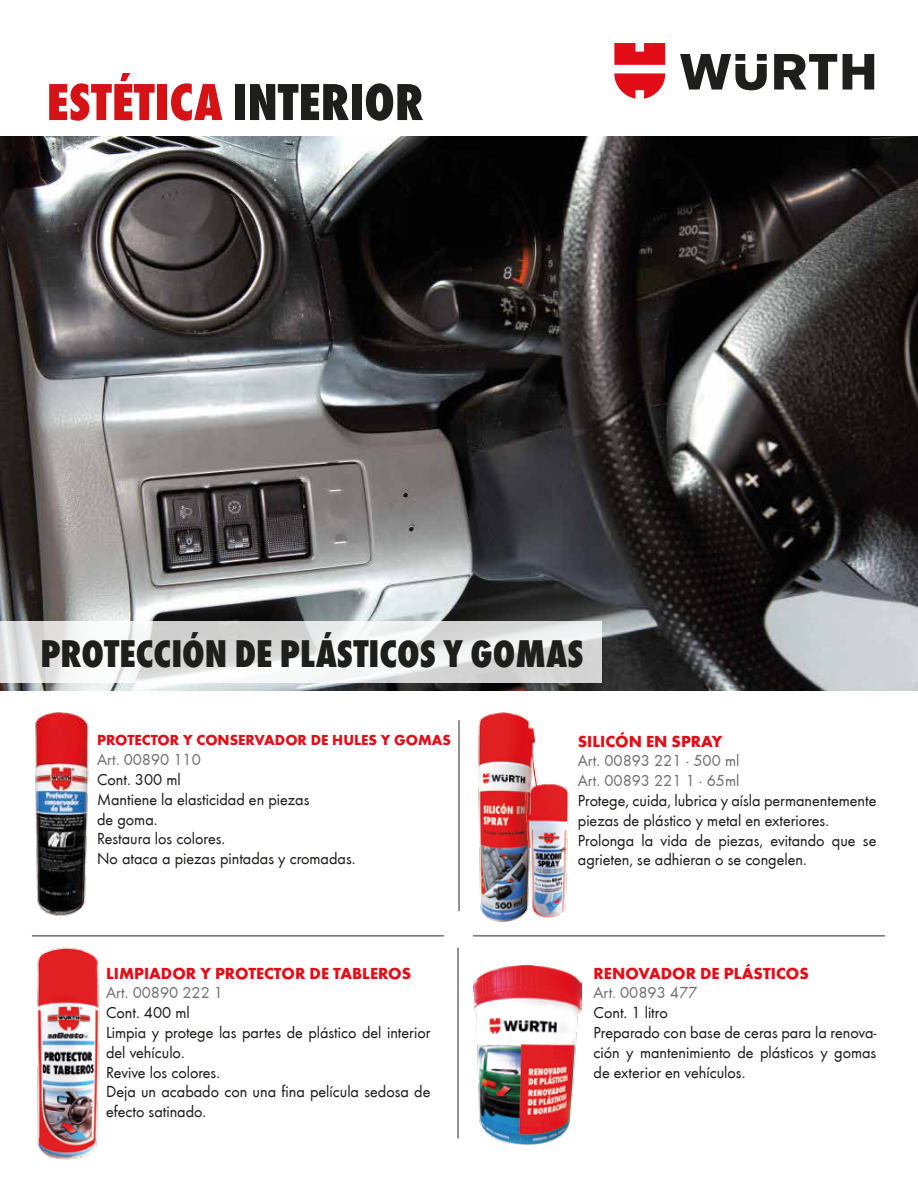
<style>
.page{position:relative;width:918px;height:1188px;background:#fff}
.page>*{position:absolute;margin:0;border:0;box-sizing:border-box;transform-origin:0 0}
.t1{font:800 condensed 54px "Wuerth";color:#d51317}
.t2{font:800 condensed 39.9px "Wuerth";color:#1e1e1c}
.t3{font:16.5px/19.8px "Wuerth";color:#1d1d1b}
.t4{font:16.5px/19.8px "Wuerth";color:#706f6f}
.t5{font:700 16.5px "Wuerth";color:#e30d18}
.t6{font:700 15px "Wuerth";color:#e30d18}
.s1{color:#1e1e1c}
</style>
<div class="page">
<img style="left:0;top:137px;width:918px;height:553px">
<svg style="left:680px;top:54px;width:194px;height:36px"></svg>
<svg style="left:614px;top:43px;width:51px;height:56px"></svg>
<hr style="left:32px;top:935px;width:411px;height:2px;background:#706f6f">
<hr style="left:474px;top:935px;width:411px;height:2px;background:#706f6f">
<hr style="left:458px;top:721px;width:2px;height:190px;background:#706f6f">
<hr style="left:457px;top:948px;width:2px;height:190px;background:#706f6f">
<img style="left:35px;top:712px;width:54px;height:204px">
<img style="left:477px;top:712px;width:61px;height:210px">
<img style="left:524px;top:781px;width:45px;height:138px">
<img style="left:37px;top:947px;width:63px;height:213px">
<img style="left:474px;top:966px;width:107px;height:178px">
<svg style="left:0;top:621px;width:602px;height:62px"></svg>
<h1 class="t1" style="left:47px;top:64px;width:379px">ESTÉTICA <span class="s1">INTERIOR</span></h1>
<h2 class="t2" style="left:40px;top:626px;width:544px">PROTECCIÓN DE PLÁSTICOS Y GOMAS</h2>
<p class="t6" style="left:97px;top:729px;width:356px">PROTECTOR Y CONSERVADOR DE HULES Y GOMAS</p>
<p class="t4" style="left:97px;top:749px;width:105px">Art. 00890 110</p>
<p class="t3" style="left:97px;top:769px;width:260px">Cont. 300 ml<br>Mantiene la elasticidad en piezas<br>de goma.<br>Restaura los colores.<br>No ataca a piezas pintadas y cromadas.</p>
<p class="t5" style="left:106px;top:961px;width:306px">LIMPIADOR Y PROTECTOR DE TABLEROS</p>
<p class="t4" style="left:106px;top:982px;width:118px">Art. 00890 222 1</p>
<p class="t3" style="left:106px;top:1002px;width:326px">Cont. 400 ml<br>Limpia y protege las partes de plástico del interior del vehículo.<br>Revive los colores.<br>Deja un acabado con una fina película sedosa de efecto satinado.</p>
<p class="t5" style="left:578px;top:729px;width:146px">SILICÓN EN SPRAY</p>
<p class="t4" style="left:578px;top:750px;width:163px">Art. 00893 221 · 500 ml<br>Art. 00893 221 1 · 65ml</p>
<p class="t3" style="left:578px;top:790px;width:300px">Protege, cuida, lubrica y aísla permanentemente piezas de plástico y metal en exteriores.<br>Prolonga la vida de piezas, evitando que se agrieten, se adhieran o se congelen.</p>
<p class="t5" style="left:594px;top:961px;width:217px">RENOVADOR DE PLÁSTICOS</p>
<p class="t4" style="left:594px;top:982px;width:105px">Art. 00893 477</p>
<p class="t3" style="left:594px;top:1002px;width:284px">Cont. 1 litro<br>Preparado con base de ceras para la renova&shy;ción y mantenimiento de plásticos y gomas de exterior en vehículos.</p>
</div>
